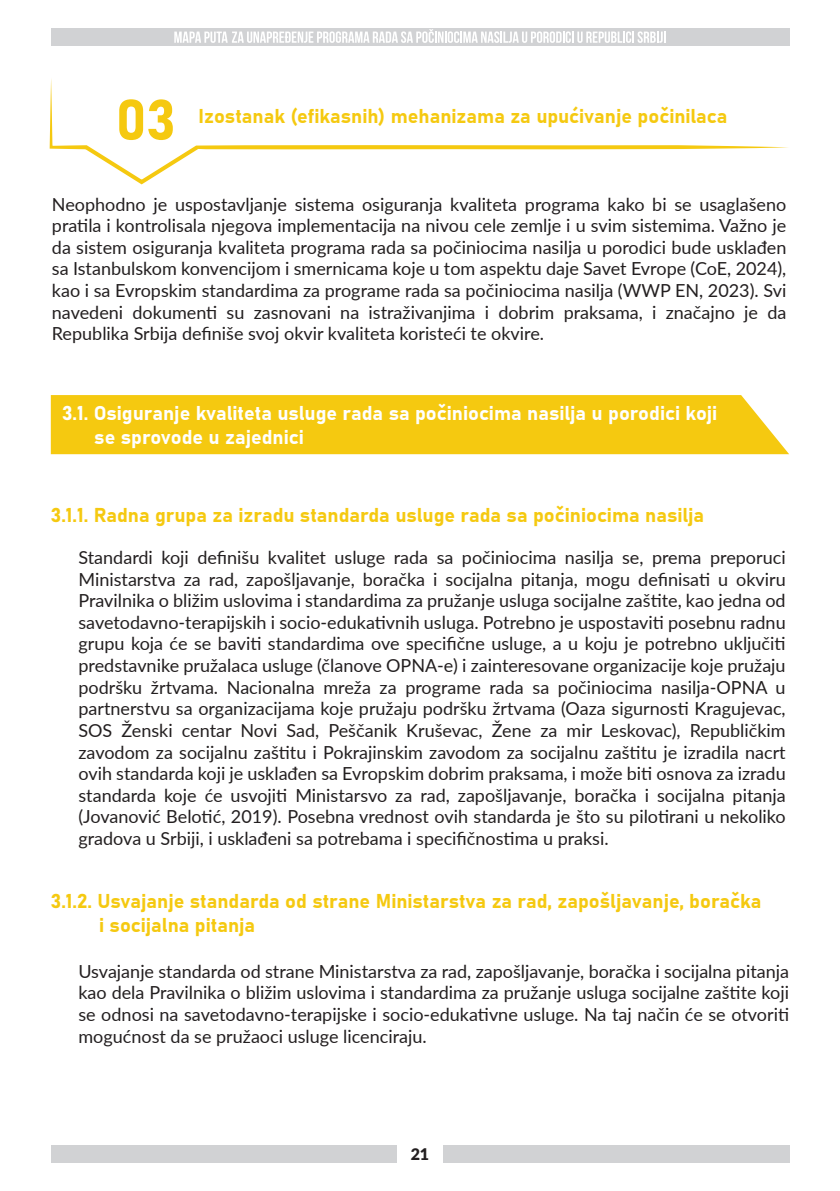
<style>
.page{position:relative;width:840px;height:1191px;background:#fff}
.page>*{position:absolute;margin:0;border:0;box-sizing:border-box;transform-origin:0 0}
.t1{font:56px "Bahnschrift";color:#f5c910}
.t2{font:20px/24px "Bahnschrift";color:#f5c910}
.t3{font:20px/24px "Bahnschrift";color:#fff}
.t4{font:18px/21.6px "Lato";color:#231f20;text-align:justify}
.t5{font:900 16px "Lato";color:#231f20}
</style>
<div class="page">
<svg style="left:50px;top:79px;width:738px;height:105px"></svg>
<div style="left:51px;top:395px;width:737px;height:59px;background:#f5c910"></div>
<div style="left:51px;top:1145px;width:737px;height:17px;background:#d1d2d4"></div>
<div style="left:397px;top:1145px;width:45px;height:17px;background:#fff"></div>
<div style="left:51px;top:28px;width:737px;height:18px;background:#d1d2d4"></div>
<svg style="left:174px;top:29px;width:491px;height:14px"></svg>
<h1 class="t1" style="left:116px;top:77px;width:62px">03</h1>
<p class="t2" style="left:198px;top:103px;width:530px">Izostanak (efikasnih) mehanizama za upućivanje počinilaca</p>
<p class="t4" style="left:52px;top:192px;width:735px">Neophodno je uspostavljanje sistema osiguranja kvaliteta programa kako bi se usaglašeno pratila i kontrolisala njegova implementacija na nivou cele zemlje i u svim sistemima. Važno je da sistem osiguranja kvaliteta programa rada sa počiniocima nasilja u porodici bude usklađen sa Istanbulskom konvencijom i smernicama koje u tom aspektu daje Savet Evrope (CoE, 2024), kao i sa Evropskim standardima za programe rada sa počiniocima nasilja (WWP EN, 2023). Svi navedeni dokumenti su zasnovani na istraživanjima i dobrim praksama, i značajno je da Republika Srbija definiše svoj okvir kvaliteta koristeći te okvire.</p>
<p class="t3" style="left:94px;top:399px;width:624px;text-indent:-32px">3.1. Osiguranje kvaliteta usluge rada sa počiniocima nasilja u porodici koji se sprovode u zajednici</p>
<p class="t2" style="left:51px;top:501px;width:654px">3.1.1. Radna grupa za izradu standarda usluge rada sa počiniocima nasilja</p>
<p class="t4" style="left:78px;top:546px;width:708px">Standardi koji definišu kvalitet usluge rada sa počiniocima nasilja se, prema preporuci Ministarstva za rad, zapošljavanje, boračka i socijalna pitanja, mogu definisati u okviru Pravilnika o bližim uslovima i standardima za pružanje usluga socijalne zaštite, kao jedna od savetodavno-terapijskih i socio-edukativnih usluga. Potrebno je uspostaviti posebnu radnu grupu koja će se baviti standardima ove specifične usluge, a u koju je potrebno uključiti predstavnike pružalaca usluge (članove OPNA-e) i zainteresovane organizacije koje pružaju podršku žrtvama. Nacionalna mreža za programe rada sa počiniocima nasilja-OPNA u partnerstvu sa organizacijama koje pružaju podršku žrtvama (Oaza sigurnosti Kragujevac, SOS Ženski centar Novi Sad, Peščanik Kruševac, Žene za mir Leskovac), Republičkim zavodom za socijalnu zaštitu i Pokrajinskim zavodom za socijalnu zaštitu je izradila nacrt ovih standarda koji je usklađen sa Evropskim dobrim praksama, i može biti osnova za izradu standarda koje će usvojiti Ministarsvo za rad, zapošljavanje, boračka i socijalna pitanja (Jovanović Belotić, 2019). Posebna vrednost ovih standarda je što su pilotirani u nekoliko gradova u Srbiji, i usklađeni sa potrebama i specifičnostima u praksi.</p>
<p class="t2" style="left:99px;top:887px;width:663px;text-indent:-48px">3.1.2. Usvajanje standarda od strane Ministarstva za rad, zapošljavanje, boračka i socijalna pitanja</p>
<p class="t4" style="left:78px;top:959px;width:711px">Usvajanje standarda od strane Ministarstva za rad, zapošljavanje, boračka i socijalna pitanja kao dela Pravilnika o bližim uslovima i standardima za pružanje usluga socijalne zaštite koji se odnosi na savetodavno-terapijske i socio-edukativne usluge. Na taj način će se otvoriti mogućnost da se pružaoci usluge licenciraju.</p>
<p class="t5" style="left:410px;top:1141px;width:20px">21</p>
</div>
